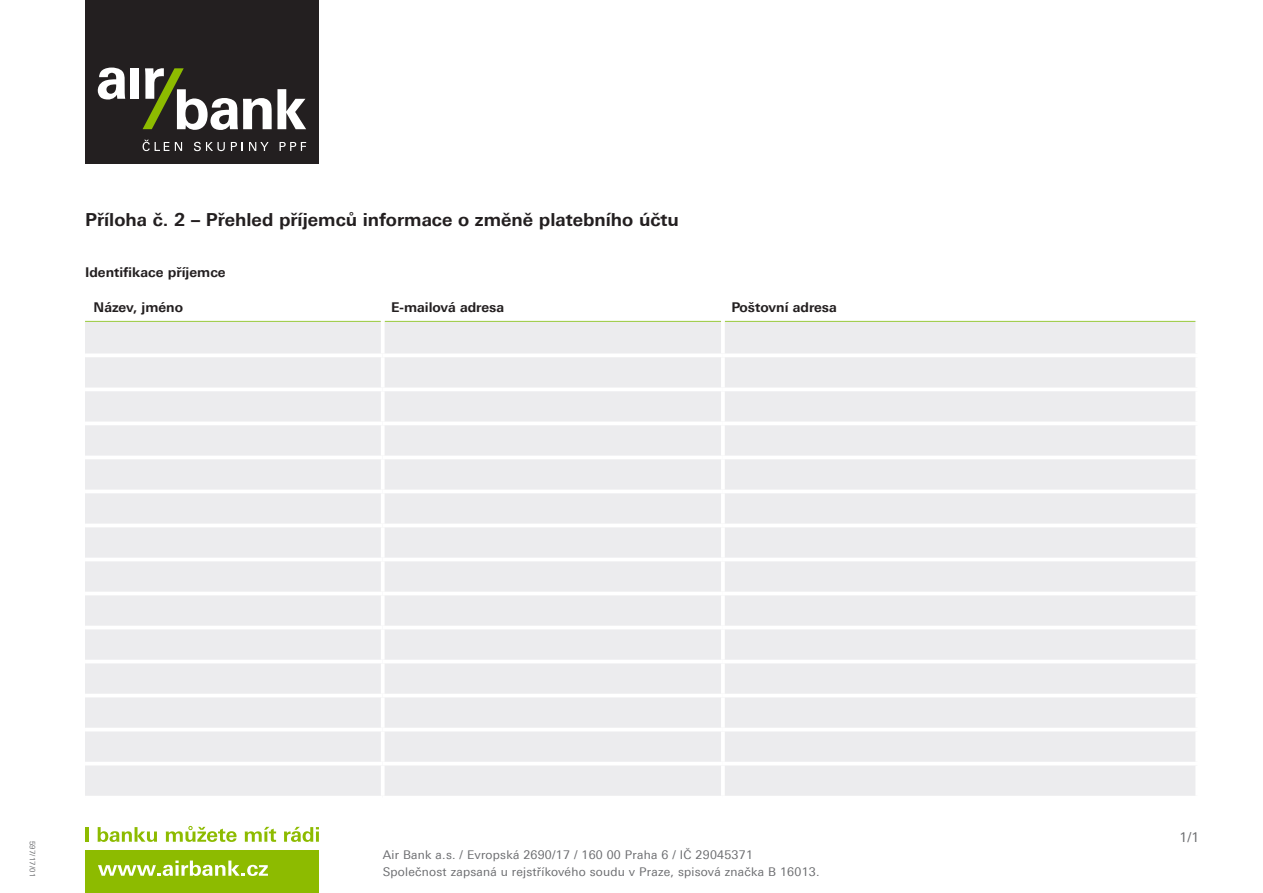
<style>
.page{position:relative;width:1263px;height:893px;background:#fff}
.page>*{position:absolute;margin:0;border:0;box-sizing:border-box;transform-origin:0 0}
.t1{font:700 18px "Linotype Univers 630";color:#231f20}
.t2{font:700 13.5px "Linotype Univers 630";color:#231f20}
.pagination{font:13.5px "Linotype Univers 430";color:#6c6d70}
.t3{font:12px/17.2px "Linotype Univers 430";letter-spacing:.02em;color:#6c6d70}
.t4{font:7.5px "Linotype Univers 430";letter-spacing:.02em;color:#6c6d70}
</style>
<div class="page">
<div style="left:85px;top:322px;width:1110px;height:474px;background:#ececee"></div>
<hr style="left:85px;top:353px;width:298px;height:4px;background:#fff">
<hr style="left:383px;top:353px;width:340px;height:4px;background:#fff">
<hr style="left:723px;top:353px;width:476px;height:4px;background:#fff">
<hr style="left:85px;top:388px;width:298px;height:3px;background:#fff">
<hr style="left:383px;top:388px;width:340px;height:3px;background:#fff">
<hr style="left:723px;top:388px;width:476px;height:3px;background:#fff">
<hr style="left:85px;top:422px;width:298px;height:3px;background:#fff">
<hr style="left:383px;top:422px;width:340px;height:3px;background:#fff">
<hr style="left:723px;top:422px;width:476px;height:3px;background:#fff">
<hr style="left:85px;top:456px;width:298px;height:3px;background:#fff">
<hr style="left:383px;top:456px;width:340px;height:3px;background:#fff">
<hr style="left:723px;top:456px;width:476px;height:3px;background:#fff">
<hr style="left:85px;top:490px;width:298px;height:3px;background:#fff">
<hr style="left:383px;top:490px;width:340px;height:3px;background:#fff">
<hr style="left:723px;top:490px;width:476px;height:3px;background:#fff">
<hr style="left:85px;top:524px;width:298px;height:3px;background:#fff">
<hr style="left:383px;top:524px;width:340px;height:3px;background:#fff">
<hr style="left:723px;top:524px;width:476px;height:3px;background:#fff">
<hr style="left:85px;top:558px;width:298px;height:3px;background:#fff">
<hr style="left:383px;top:558px;width:340px;height:3px;background:#fff">
<hr style="left:723px;top:558px;width:476px;height:3px;background:#fff">
<hr style="left:85px;top:592px;width:298px;height:3px;background:#fff">
<hr style="left:383px;top:592px;width:340px;height:3px;background:#fff">
<hr style="left:723px;top:592px;width:476px;height:3px;background:#fff">
<hr style="left:85px;top:626px;width:298px;height:3px;background:#fff">
<hr style="left:383px;top:626px;width:340px;height:3px;background:#fff">
<hr style="left:723px;top:626px;width:476px;height:3px;background:#fff">
<hr style="left:85px;top:660px;width:298px;height:3px;background:#fff">
<hr style="left:383px;top:660px;width:340px;height:3px;background:#fff">
<hr style="left:723px;top:660px;width:476px;height:3px;background:#fff">
<hr style="left:85px;top:694px;width:298px;height:3px;background:#fff">
<hr style="left:383px;top:694px;width:340px;height:3px;background:#fff">
<hr style="left:723px;top:694px;width:476px;height:3px;background:#fff">
<hr style="left:85px;top:728px;width:298px;height:3px;background:#fff">
<hr style="left:383px;top:728px;width:340px;height:3px;background:#fff">
<hr style="left:723px;top:728px;width:476px;height:3px;background:#fff">
<hr style="left:85px;top:762px;width:298px;height:3px;background:#fff">
<hr style="left:383px;top:762px;width:340px;height:3px;background:#fff">
<hr style="left:723px;top:762px;width:476px;height:3px;background:#fff">
<hr style="left:85px;top:321px;width:296px;height:1px;background:#99ca3b">
<hr style="left:385px;top:321px;width:336px;height:1px;background:#99ca3b">
<hr style="left:725px;top:321px;width:470px;height:1px;background:#99ca3b">
<hr style="left:381px;top:321px;width:4px;height:32px;background:#fff">
<hr style="left:721px;top:321px;width:4px;height:32px;background:#fff">
<hr style="left:381px;top:357px;width:4px;height:31px;background:#fff">
<hr style="left:721px;top:357px;width:4px;height:31px;background:#fff">
<hr style="left:381px;top:391px;width:4px;height:31px;background:#fff">
<hr style="left:721px;top:391px;width:4px;height:31px;background:#fff">
<hr style="left:381px;top:425px;width:4px;height:31px;background:#fff">
<hr style="left:721px;top:425px;width:4px;height:31px;background:#fff">
<hr style="left:381px;top:459px;width:4px;height:31px;background:#fff">
<hr style="left:721px;top:459px;width:4px;height:31px;background:#fff">
<hr style="left:381px;top:493px;width:4px;height:31px;background:#fff">
<hr style="left:721px;top:493px;width:4px;height:31px;background:#fff">
<hr style="left:381px;top:527px;width:4px;height:31px;background:#fff">
<hr style="left:721px;top:527px;width:4px;height:31px;background:#fff">
<hr style="left:381px;top:561px;width:4px;height:31px;background:#fff">
<hr style="left:721px;top:561px;width:4px;height:31px;background:#fff">
<hr style="left:381px;top:595px;width:4px;height:31px;background:#fff">
<hr style="left:721px;top:595px;width:4px;height:31px;background:#fff">
<hr style="left:381px;top:629px;width:4px;height:31px;background:#fff">
<hr style="left:721px;top:629px;width:4px;height:31px;background:#fff">
<hr style="left:381px;top:663px;width:4px;height:31px;background:#fff">
<hr style="left:721px;top:663px;width:4px;height:31px;background:#fff">
<hr style="left:381px;top:697px;width:4px;height:31px;background:#fff">
<hr style="left:721px;top:697px;width:4px;height:31px;background:#fff">
<hr style="left:381px;top:731px;width:4px;height:31px;background:#fff">
<hr style="left:721px;top:731px;width:4px;height:31px;background:#fff">
<hr style="left:381px;top:765px;width:4px;height:31px;background:#fff">
<hr style="left:721px;top:765px;width:4px;height:31px;background:#fff">
<div style="left:85px;top:0;width:234px;height:164px;background:#231f20"></div>
<svg style="left:98px;top:68px;width:27px;height:31px"></svg>
<div style="left:130px;top:68px;width:9px;height:31px;background:#fff"></div>
<svg style="left:143px;top:68px;width:163px;height:62px"></svg>
<svg style="left:175px;top:142px;width:7px;height:9px"></svg>
<svg style="left:194px;top:142px;width:31px;height:9px"></svg>
<svg style="left:231px;top:142px;width:12px;height:9px"></svg>
<svg style="left:249px;top:142px;width:20px;height:9px"></svg>
<svg style="left:280px;top:142px;width:26px;height:9px"></svg>
<svg style="left:143px;top:140px;width:26px;height:11px"></svg>
<hr style="left:85px;top:827px;width:3px;height:15px;background:#8dbb00">
<svg style="left:98px;top:827px;width:59px;height:15px"></svg>
<svg style="left:166px;top:826px;width:71px;height:16px"></svg>
<svg style="left:245px;top:827px;width:31px;height:15px"></svg>
<svg style="left:284px;top:827px;width:35px;height:15px"></svg>
<div style="left:85px;top:850px;width:234px;height:43px;background:#8dbb00"></div>
<svg style="left:98px;top:860px;width:170px;height:16px"></svg>
<p class="t1" style="left:85px;top:208px;width:595px">Příloha č. 2 – Přehled příjemců informace o změně platebního účtu</p>
<h2 class="t2" style="left:85px;top:264px;width:142px">Identifikace příjemce</h2>
<h2 class="t2" style="left:94px;top:299px;width:91px">Název, jméno</h2>
<h2 class="t2" style="left:391px;top:299px;width:114px">E-mailová adresa</h2>
<h2 class="t2" style="left:731px;top:299px;width:107px">Poštovní adresa</h2>
<p class="t4" style="left:37px;top:841px;width:38px;rotate:90deg">597/17/01</p>
<p class="t3" style="left:383px;top:846px;width:438px">Air Bank a.s. / Evropská 2690/17 / 160 00 Praha 6 / IČ 29045371<br>Společnost zapsaná u rejstříkového soudu v Praze, spisová značka B 16013.</p>
<p class="pagination" style="left:1179px;top:829px;width:21px">1/1</p>
</div>
